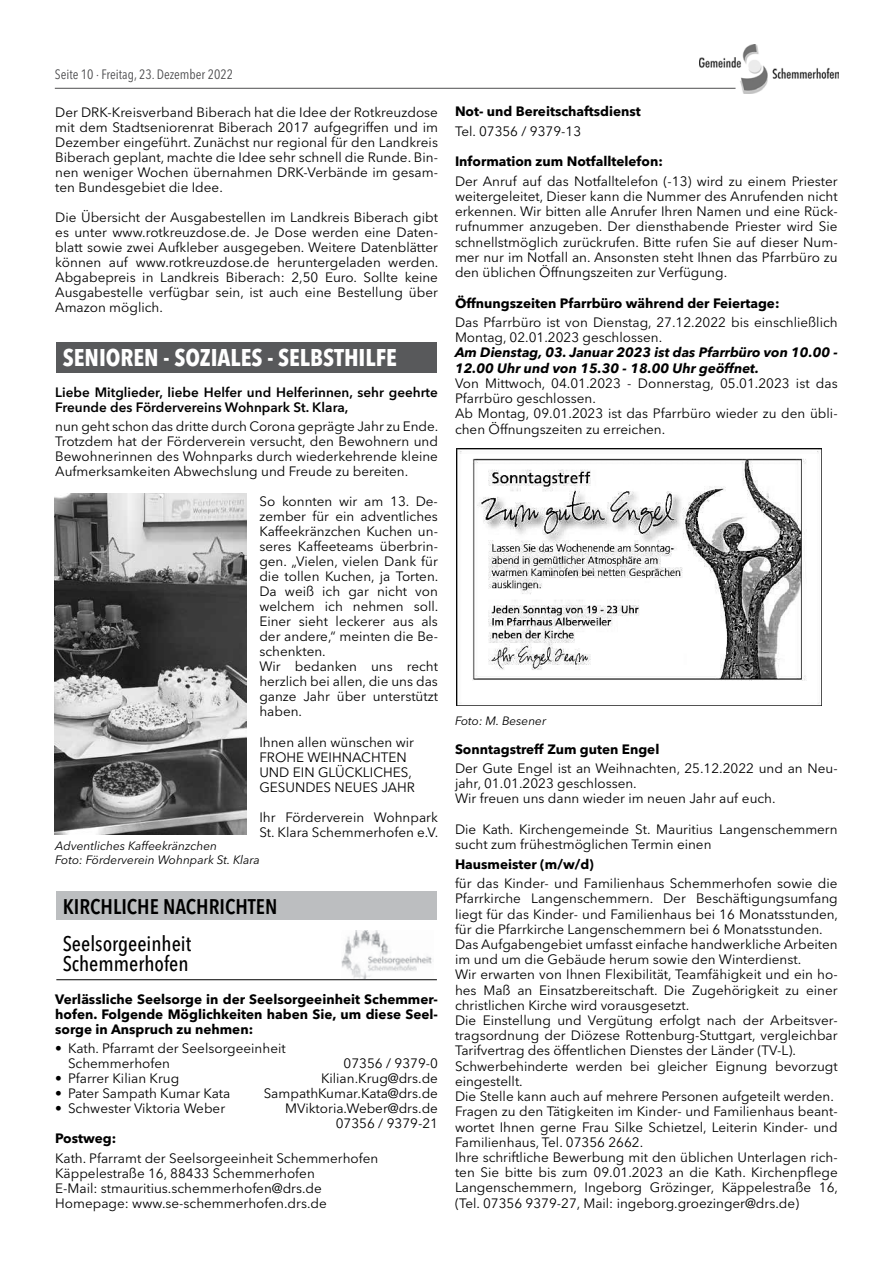
<style>
.page{position:relative;width:893px;height:1263px;background:#fff}
.page>*{position:absolute;margin:0;border:0;box-sizing:border-box;transform-origin:0 0}
.t1{font:700 condensed 24px "Avenir Next W1 G";color:#fff}
.t2{font:500 condensed 21px/19.5px "Avenir Next W1 G";color:#000}
.t3{font:21px "Avenir Next W1 G Cn Demi";color:#000}
.t4{font:13.5px/15px "Avenir Next W1 G";color:#000}
.t5{font:700 13.5px/15px "Avenir Next W1 G";color:#000;text-align:justify}
.t6{font:600 13.5px/15px "Avenir Next W1 G";color:#000}
.t7{font:italic 700 13.5px/15.1px "Avenir Next W1 G";color:#000}
.t8{font:condensed 13.5px "Avenir Next W1 G";color:#4d4d4f}
.t9{font:italic 12px/13.5px "Avenir Next W1 G";color:#000}
</style>
<div class="page">
<img style="left:699px;top:44px;width:139px;height:50px">
<hr style="left:55px;top:88px;width:680px;height:1px;background:#4d4d4f">
<div style="left:56px;top:342px;width:381px;height:31px;background:#58595b"></div>
<div style="left:56px;top:892px;width:381px;height:28px;background:#bcbec0"></div>
<hr style="left:56px;top:979px;width:381px;height:1px;background:#000">
<img style="left:341px;top:931px;width:91px;height:47px">
<img style="left:456px;top:449px;width:365px;height:256px">
<img style="left:55px;top:493px;width:192px;height:341px">
<p class="t8" style="left:55px;top:63px;width:180px">Seite 10 · Freitag, 23. Dezember 2022</p>
<p class="t4" style="left:55px;top:103px;width:384px;text-align:justify">Der DRK-Kreisverband Biberach hat die Idee der Rotkreuzdose mit dem Stadtseniorenrat Biberach 2017 aufgegriffen und im Dezember eingeführt. Zunächst nur regional für den Landkreis Biberach geplant, machte die Idee sehr schnell die Runde. Bin&shy;nen weniger Wochen übernahmen DRK-Verbände im gesam&shy;ten Bundesgebiet die Idee.</p>
<p class="t4" style="left:55px;top:208px;width:385px;text-align:justify">Die Übersicht der Ausgabestellen im Landkreis Biberach gibt es unter www.rotkreuzdose.de. Je Dose werden eine Daten&shy;blatt sowie zwei Aufkleber ausgegeben. Weitere Datenblätter können auf www.rotkreuzdose.de heruntergeladen werden.<br>Abgabepreis in Landkreis Biberach: 2,50 Euro. Sollte keine Ausgabestelle verfügbar sein, ist auch eine Bestellung über Amazon möglich.</p>
<h1 class="t1" style="left:63px;top:339px;width:336px">SENIOREN - SOZIALES - SELBSTHILFE</h1>
<p class="t6" style="left:55px;top:383px;width:384px">Liebe Mitglieder, liebe Helfer und Helferinnen, sehr geehrte<br>Freunde des Fördervereins Wohnpark St. Klara,</p>
<p class="t4" style="left:55px;top:417px;width:385px;text-align:justify">nun geht schon das dritte durch Corona geprägte Jahr zu Ende.<br>Trotzdem hat der Förderverein versucht, den Bewohnern und Bewohnerinnen des Wohnparks durch wiederkehrende kleine Aufmerksamkeiten Abwechslung und Freude zu bereiten.</p>
<p class="t4" style="left:259px;top:493px;width:180px">So konnten wir am 13. De&shy;zember für ein adventliches<br>Kaffeekränzchen Kuchen un&shy;seres Kaffeeteams überbrin&shy;gen. „Vielen, vielen Dank für die tollen Kuchen, ja Torten.<br>Da weiß ich gar nicht von welchem ich nehmen soll.<br>Einer sieht leckerer aus als der andere,“ meinten die Be&shy;schenkten.<br>Wir bedanken uns recht herzlich bei allen, die uns das ganze Jahr über unterstützt haben.</p>
<p class="t4" style="left:259px;top:733px;width:157px">Ihnen allen wünschen wir<br>FROHE WEIHNACHTEN<br>UND EIN GLÜCKLICHES,<br>GESUNDES NEUES JAHR</p>
<p class="t4" style="left:259px;top:808px;width:180px">Ihr Förderverein Wohnpark<br>St. Klara Schemmerhofen e.V.</p>
<p class="t9" style="left:55px;top:838px;width:206px">Adventliches Kaffeekränzchen<br>Foto: Förderverein Wohnpark St. Klara</p>
<h2 class="t3" style="left:63px;top:890px;width:216px">KIRCHLICHE NACHRICHTEN</h2>
<h2 class="t2" style="left:63px;top:932px;width:130px">Seelsorgeeinheit<br>Schemmerhofen</h2>
<p class="t5" style="left:55px;top:990px;width:384px">Verlässliche Seelsorge in der Seelsorgeeinheit Schemmer&shy;hofen. Folgende Möglichkeiten haben Sie, um diese Seel&shy;sorge in Anspruch zu nehmen:</p>
<p class="t4" style="left:68px;top:1040px;width:219px;text-indent:-13px">• Kath. Pfarramt der Seelsorgeeinheit<br>Schemmerhofen</p>
<p class="t4" style="left:344px;top:1055px;width:96px">07356 / 9379-0</p>
<p class="t4" style="left:55px;top:1070px;width:125px">• Pfarrer Kilian Krug</p>
<p class="t4" style="left:321px;top:1070px;width:118px">Kilian.Krug@drs.de</p>
<p class="t4" style="left:55px;top:1085px;width:177px">• Pater Sampath Kumar Kata</p>
<p class="t4" style="left:264px;top:1085px;width:176px">SampathKumar.Kata@drs.de</p>
<p class="t4" style="left:55px;top:1100px;width:171px">• Schwester Viktoria Weber</p>
<p class="t4" style="left:285px;top:1100px;width:154px;text-align:right">MViktoria.Weber@drs.de<br>07356 / 9379-21</p>
<p class="t5" style="left:55px;top:1130px;width:63px">Postweg:</p>
<p class="t4" style="left:55px;top:1149px;width:325px">Kath. Pfarramt der Seelsorgeeinheit Schemmerhofen Käppelestraße 16, 88433 Schemmerhofen<br>E-Mail: stmauritius.schemmerhofen@drs.de Homepage: www.se-schemmerhofen.drs.de</p>
<p class="t5" style="left:455px;top:103px;width:187px">Not- und Bereitschaftsdienst</p>
<p class="t4" style="left:455px;top:122px;width:128px">Tel. 07356 / 9379-13</p>
<p class="t5" style="left:455px;top:153px;width:209px">Information zum Notfalltelefon:</p>
<p class="t4" style="left:455px;top:172px;width:384px;text-align:justify">Der Anruf auf das Notfalltelefon (-13) wird zu einem Priester weitergeleitet, Dieser kann die Nummer des Anrufenden nicht erkennen. Wir bitten alle Anrufer Ihren Namen und eine Rück&shy;rufnummer anzugeben. Der diensthabende Priester wird Sie schnellstmöglich zurückrufen. Bitte rufen Sie auf dieser Num&shy;mer nur im Notfall an. Ansonsten steht Ihnen das Pfarrbüro zu den üblichen Öffnungszeiten zur Verfügung.</p>
<p class="t5" style="left:455px;top:294px;width:326px">Öffnungszeiten Pfarrbüro während der Feiertage:</p>
<p class="t4" style="left:455px;top:313px;width:384px">Das Pfarrbüro ist von Dienstag, 27.12.2022 bis einschließlich<br>Montag, 02.01.2023 geschlossen.</p>
<p class="t7" style="left:455px;top:344px;width:384px">Am Dienstag, 03. Januar 2023 ist das Pfarrbüro von 10.00 -<br>12.00 Uhr und von 15.30 - 18.00 Uhr geöffnet.</p>
<p class="t4" style="left:455px;top:374px;width:384px">Von Mittwoch, 04.01.2023 - Donnerstag, 05.01.2023 ist das Pfarrbüro geschlossen.<br>Ab Montag, 09.01.2023 ist das Pfarrbüro wieder zu den übli&shy;chen Öffnungszeiten zu erreichen.</p>
<p class="t9" style="left:455px;top:713px;width:93px">Foto: M. Besener</p>
<p class="t5" style="left:455px;top:740px;width:206px">Sonntagstreff Zum guten Engel</p>
<p class="t4" style="left:455px;top:759px;width:384px">Der Gute Engel ist an Weihnachten, 25.12.2022 und an Neu&shy;jahr, 01.01.2023 geschlossen.<br>Wir freuen uns dann wieder im neuen Jahr auf euch.</p>
<p class="t4" style="left:455px;top:820px;width:384px">Die Kath. Kirchengemeinde St. Mauritius Langenschemmern sucht zum frühestmöglichen Termin einen</p>
<p class="t5" style="left:455px;top:855px;width:140px">Hausmeister (m/w/d)</p>
<p class="t4" style="left:455px;top:874px;width:385px">für das Kinder- und Familienhaus Schemmerhofen sowie die Pfarrkirche Langenschemmern. Der Beschäftigungsumfang liegt für das Kinder- und Familienhaus bei 16 Monatsstunden, für die Pfarrkirche Langenschemmern bei 6 Monatsstunden.<br>Das Aufgabengebiet umfasst einfache handwerkliche Arbeiten im und um die Gebäude herum sowie den Winterdienst.<br>Wir erwarten von Ihnen Flexibilität, Teamfähigkeit und ein ho&shy;hes Maß an Einsatzbereitschaft. Die Zugehörigkeit zu einer christlichen Kirche wird vorausgesetzt.<br>Die Einstellung und Vergütung erfolgt nach der Arbeitsver&shy;tragsordnung der Diözese Rottenburg-Stuttgart, vergleichbar Tarifvertrag des öffentlichen Dienstes der Länder (TV-L).<br>Schwerbehinderte werden bei gleicher Eignung bevorzugt eingestellt.<br>Die Stelle kann auch auf mehrere Personen aufgeteilt werden.<br>Fragen zu den Tätigkeiten im Kinder- und Familienhaus beant&shy;wortet Ihnen gerne Frau Silke Schietzel, Leiterin Kinder- und Familienhaus, Tel. 07356 2662.<br>Ihre schriftliche Bewerbung mit den üblichen Unterlagen rich&shy;ten Sie bitte bis zum 09.01.2023 an die Kath. Kirchenpflege Langenschemmern, Ingeborg Grözinger, Käppelestraße 16, (Tel. 07356 9379-27, Mail: ingeborg.groezinger@drs.de)</p>
</div>
